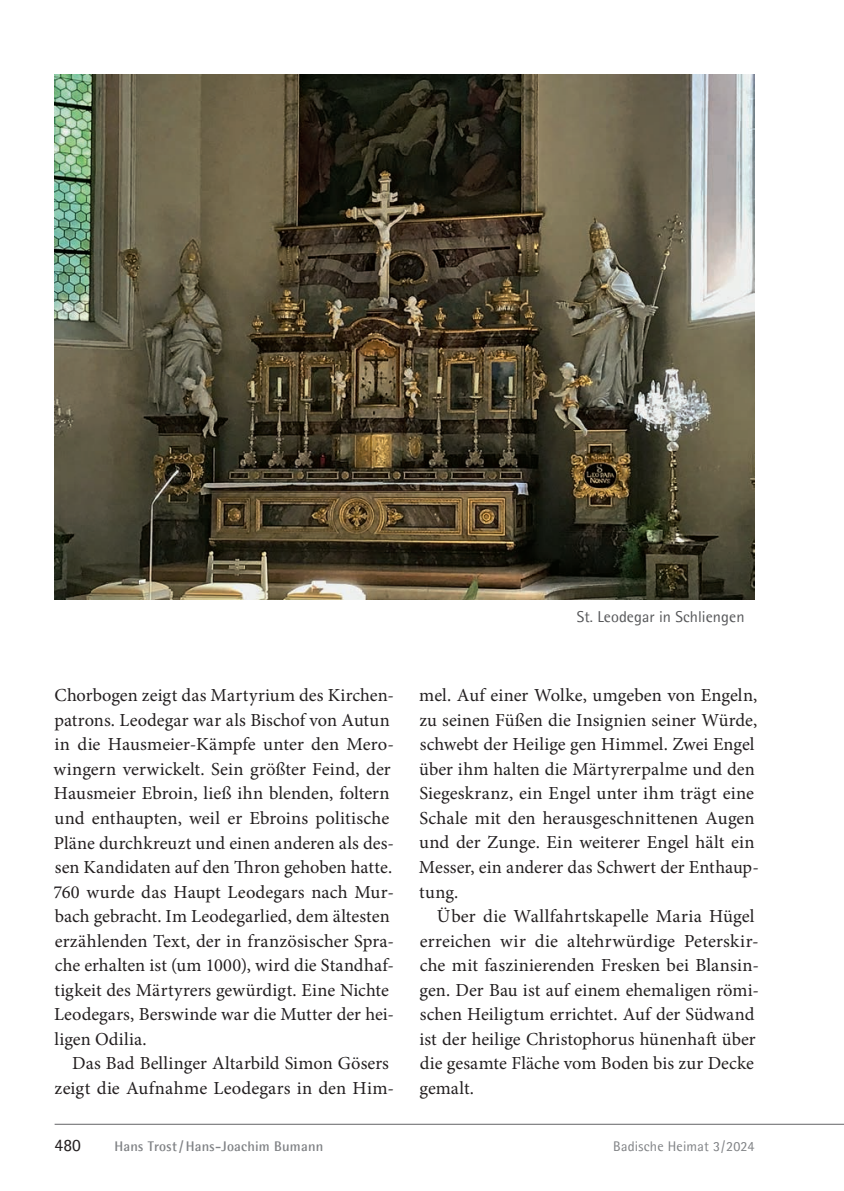
<style>
.page{position:relative;width:844px;height:1191px;background:#fff}
.page>*{position:absolute;margin:0;border:0;box-sizing:border-box;transform-origin:0 0}
.t1{font:18.38px/24.5px "Minion Pro";letter-spacing:.005em;color:#231f20}
.t2{font:17.5px "Agfa Rotis Semisans";color:#231f20}
.t3{font:15.75px "Agfa Rotis Semisans";letter-spacing:.005em;color:#57585a}
.t4{font:700 14px "Agfa Rotis Semisans";letter-spacing:.015em;color:#808285}
.t5{font:14px "Agfa Rotis Semisans";letter-spacing:.015em;color:#808285}
</style>
<div class="page">
<hr style="left:55px;top:1124px;width:788px;height:1px;background:#636366">
<img style="left:55px;top:74px;width:699px;height:525px">
<p class="t1" style="left:53px;top:685px;width:342px">Chorbogen zeigt das Martyrium des Kirchen&shy;patrons. Leodegar war als Bischof von Autun in die Hausmeier-Kämpfe unter den Mero&shy;wingern verwickelt. Sein größter Feind, der Hausmeier Ebroin, ließ ihn blenden, foltern und enthaupten, weil er Ebroins politische Pläne durchkreuzt und einen anderen als des&shy;sen Kandidaten auf den Thron gehoben hatte.<br>760 wurde das Haupt Leodegars nach Mur&shy;bach gebracht. Im Leodegarlied, dem ältesten erzählenden Text, der in französischer Spra&shy;che erhalten ist (um 1000), wird die Standhaf&shy;tigkeit des Märtyrers gewürdigt. Eine Nichte Leodegars, Berswinde war die Mutter der hei&shy;ligen Odilia.</p>
<p class="t1" style="left:54px;top:1052px;width:341px;text-align:right">Das Bad Bellinger Altarbild Simon Gösers zeigt die Aufnahme Leodegars in den Him-</p>
<p class="t3" style="left:576px;top:608px;width:169px">St. Leodegar in Schliengen</p>
<p class="t1" style="left:419px;top:685px;width:341px">mel. Auf einer Wolke, umgeben von Engeln, zu seinen Füßen die Insignien seiner Würde, schwebt der Heilige gen Himmel. Zwei Engel über ihm halten die Märtyrerpalme und den Siegeskranz, ein Engel unter ihm trägt eine Schale mit den herausgeschnittenen Augen und der Zunge. Ein weiterer Engel hält ein Messer, ein anderer das Schwert der Enthaup&shy;tung.</p>
<p class="t1" style="left:419px;top:905px;width:341px;text-indent:18px">Über die Wallfahrtskapelle Maria Hügel erreichen wir die altehrwürdige Peterskir&shy;che mit faszinierenden Fresken bei Blansin&shy;gen. Der Bau ist auf einem ehemaligen römi&shy;schen Heiligtum errichtet. Auf der Südwand ist der heilige Christophorus hünenhaft über die gesamte Fläche vom Boden bis zur Decke gemalt.</p>
<p class="t2" style="left:55px;top:1134px;width:28px">480</p>
<p class="t4" style="left:114px;top:1137px;width:210px">Hans Trost / Hans-Joachim Bumann</p>
<p class="t5" style="left:613px;top:1137px;width:143px">Badische Heimat 3 / 2024</p>
</div>
